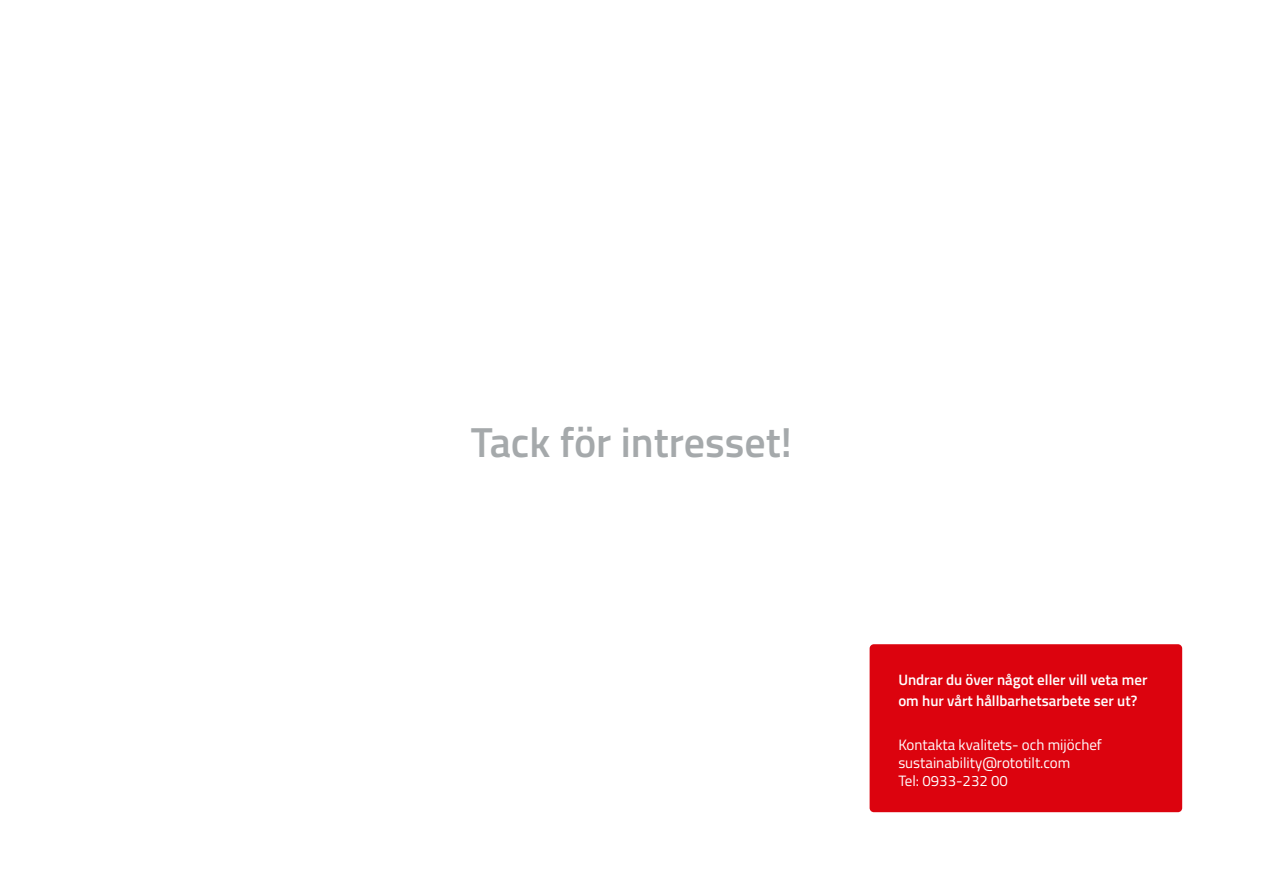
<style>
.page{position:relative;width:1263px;height:893px;background:#fff}
.page>*{position:absolute;margin:0;border:0;box-sizing:border-box;transform-origin:0 0}
.t1{font:600 42px "Titillium Web";color:#a5a9ab}
.t2{font:15px/18px "Titillium Web";color:#fff}
.t3{font:600 15px/21px "Titillium Web";color:#fff}
</style>
<div class="page">
<div style="left:870px;top:644px;width:312px;height:168px;background:#dc030e;border-radius:4px"></div>
<h1 class="t1" style="left:471px;top:411px;width:323px">Tack för intresset!</h1>
<p class="t3" style="left:898px;top:668px;width:251px">Undrar du över något eller vill veta mer om hur vårt hållbarhetsarbete ser ut?</p>
<p class="t2" style="left:898px;top:735px;width:205px">Kontakta kvalitets- och mijöchef sustainability@rototilt.com<br>Tel: 0933-232 00</p>
</div>
